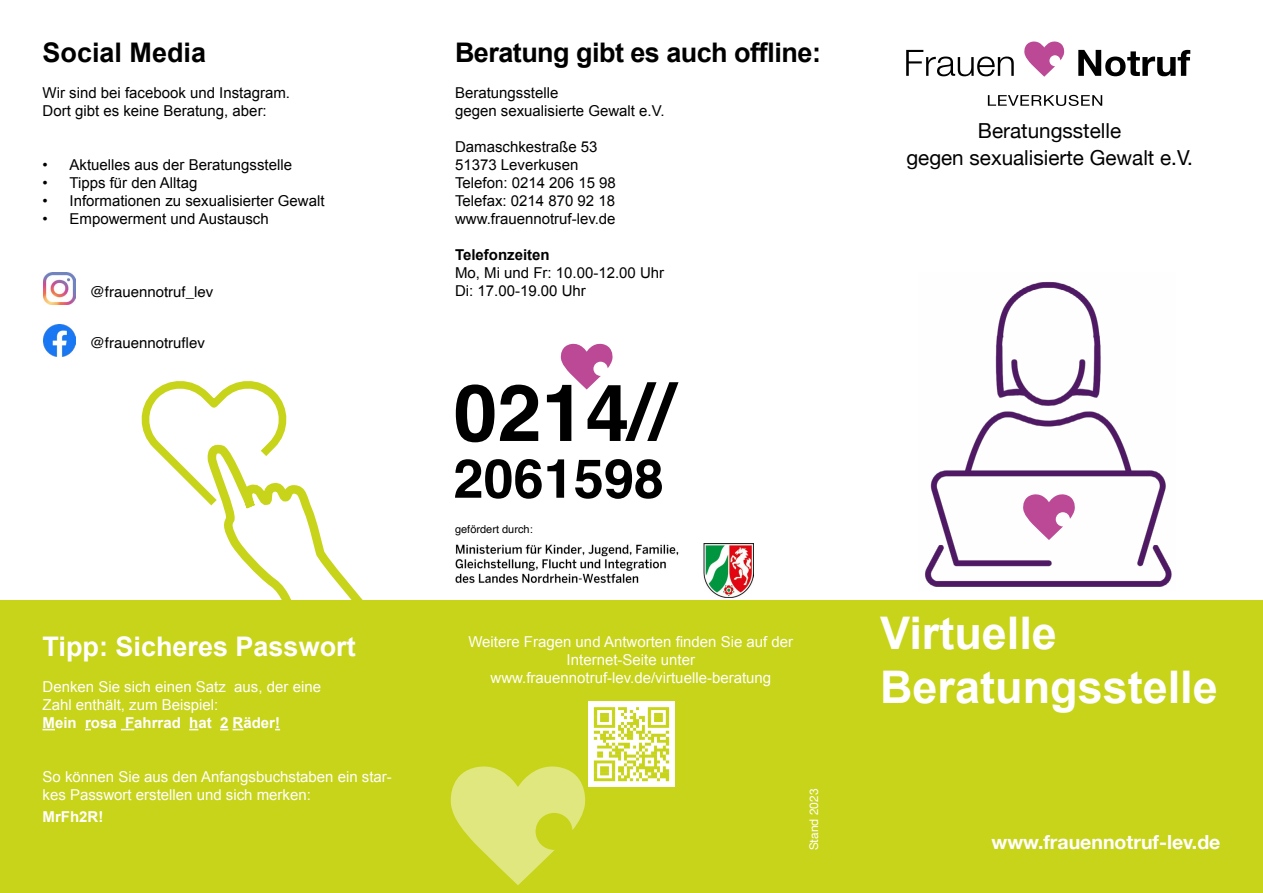
<style>
.page{position:relative;width:1263px;height:893px;background:#fff}
.page>*{position:absolute;margin:0;border:0;box-sizing:border-box;transform-origin:0 0}
.t1{font:700 79.2px "Helvetica";color:#000}
.t2{font:700 54.15px "Helvetica";color:#000}
.t3{font:700 45px/54px "Arial";color:#fff}
.t4{font:700 27px "Arial";letter-spacing:-.02em;color:#000}
.t5{font:700 27px "Arial";color:#fff}
.t6{font:700 27px "Arial";color:#000}
.t7{font:20.7px/26.1px "Helvetica Neue";color:#000;text-align:center}
.t8{font:700 19.5px "Helvetica Neue";color:#fff}
.t9{font:15px/18px "Arial";color:#000}
.t10{font:15px/18px "Arial";color:#fff}
.t11{font:15px "Helvetica";color:#000}
.t12{font:700 15px "Arial";color:#fff}
.t13{font:700 15px "Arial";color:#000}
.t14{font:12px "Helvetica Neue";color:#fff}
.t15{font:10.95px "Helvetica";color:#000}
</style>
<div class="page">
<div style="left:412px;top:601px;width:851px;height:292px;background:#c8d419"></div>
<img style="left:589px;top:702px;width:85px;height:85px">
<div style="left:0;top:601px;width:412px;height:292px;background:#c8d419"></div>
<img style="left:44px;top:272px;width:31px;height:33px">
<img style="left:925px;top:281px;width:247px;height:306px">
<svg style="left:1023px;top:493px;width:52px;height:47px"></svg>
<svg style="left:450px;top:766px;width:136px;height:119px"></svg>
<svg style="left:43px;top:729px;width:12px;height:1px"></svg>
<svg style="left:121px;top:729px;width:13px;height:1px"></svg>
<svg style="left:220px;top:729px;width:23px;height:1px"></svg>
<img style="left:44px;top:325px;width:31px;height:31px">
<img style="left:455px;top:544px;width:299px;height:53px">
<svg style="left:560px;top:343px;width:53px;height:46px"></svg>
<svg style="left:131px;top:381px;width:240px;height:220px"></svg>
<svg style="left:906px;top:50px;width:108px;height:26px"></svg>
<svg style="left:1078px;top:50px;width:112px;height:26px"></svg>
<svg style="left:988px;top:95px;width:114px;height:11px"></svg>
<svg style="left:1024px;top:41px;width:40px;height:36px"></svg>
<h3 class="t6" style="left:43px;top:35px;width:165px">Social Media</h3>
<p class="t9" style="left:43px;top:84px;width:249px">Wir sind bei facebook und Instagram.<br>Dort gibt es keine Beratung, aber:</p>
<p class="t9" style="left:43px;top:156px;width:251px">• Aktuelles aus der Beratungsstelle</p>
<p class="t9" style="left:43px;top:174px;width:156px">• Tipps für den Alltag</p>
<p class="t9" style="left:43px;top:192px;width:284px">• Informationen zu sexualisierter Gewalt</p>
<p class="t9" style="left:43px;top:210px;width:228px">• Empowerment und Austausch</p>
<p class="t11" style="left:90px;top:281px;width:125px">@frauennotruf_lev</p>
<p class="t11" style="left:90px;top:332px;width:117px">@frauennotruflev</p>
<h3 class="t5" style="left:43px;top:629px;width:315px">Tipp: Sicheres Passwort</h3>
<p class="t10" style="left:43px;top:678px;width:280px">Denken Sie sich einen Satz aus, der eine<br>Zahl enthält, zum Beispiel:</p>
<p class="t12" style="left:43px;top:713px;width:239px">Mein rosa Fahrrad hat 2 Räder!</p>
<p class="t10" style="left:43px;top:768px;width:351px">So können Sie aus den Anfangsbuchstaben ein star&shy;kes Passwort erstellen und sich merken:</p>
<p class="t12" style="left:43px;top:806px;width:62px">MrFh2R!</p>
<h3 class="t4" style="left:455px;top:35px;width:367px">Beratung gibt es auch offline:</h3>
<p class="t9" style="left:455px;top:84px;width:211px">Beratungsstelle<br>gegen sexualisierte Gewalt e.V.</p>
<p class="t9" style="left:455px;top:138px;width:162px">Damaschkestraße 53<br>51373 Leverkusen<br>Telefon: 0214 206 15 98<br>Telefax: 0214 870 92 18 www.frauennotruf-lev.de</p>
<p class="t13" style="left:455px;top:245px;width:96px">Telefonzeiten</p>
<p class="t9" style="left:455px;top:264px;width:211px">Mo, Mi und Fr: 10.00-12.00 Uhr<br>Di: 17.00-19.00 Uhr</p>
<h1 class="t1" style="left:453px;top:365px;width:222px">0214//</h1>
<h2 class="t2" style="left:453px;top:446px;width:212px">2061598</h2>
<p class="t15" style="left:455px;top:521px;width:79px">gefördert durch:</p>
<p class="t10" style="left:468px;top:633px;width:326px;text-align:center">Weitere Fragen und Antworten finden Sie auf der<br>Internet-Seite unter www.frauennotruf-lev.de/virtuelle-beratung</p>
<p class="t14" style="left:805px;top:850px;width:63px;rotate:-90deg">Stand 2023</p>
<h3 class="t7" style="left:906px;top:119px;width:288px">Beratungsstelle<br>gegen sexualisierte Gewalt e.V.</h3>
<h3 class="t3" style="left:880px;top:607px;width:339px">Virtuelle<br>Beratungsstelle</h3>
<h3 class="t8" style="left:991px;top:827px;width:230px">www.frauennotruf-lev.de</h3>
</div>
